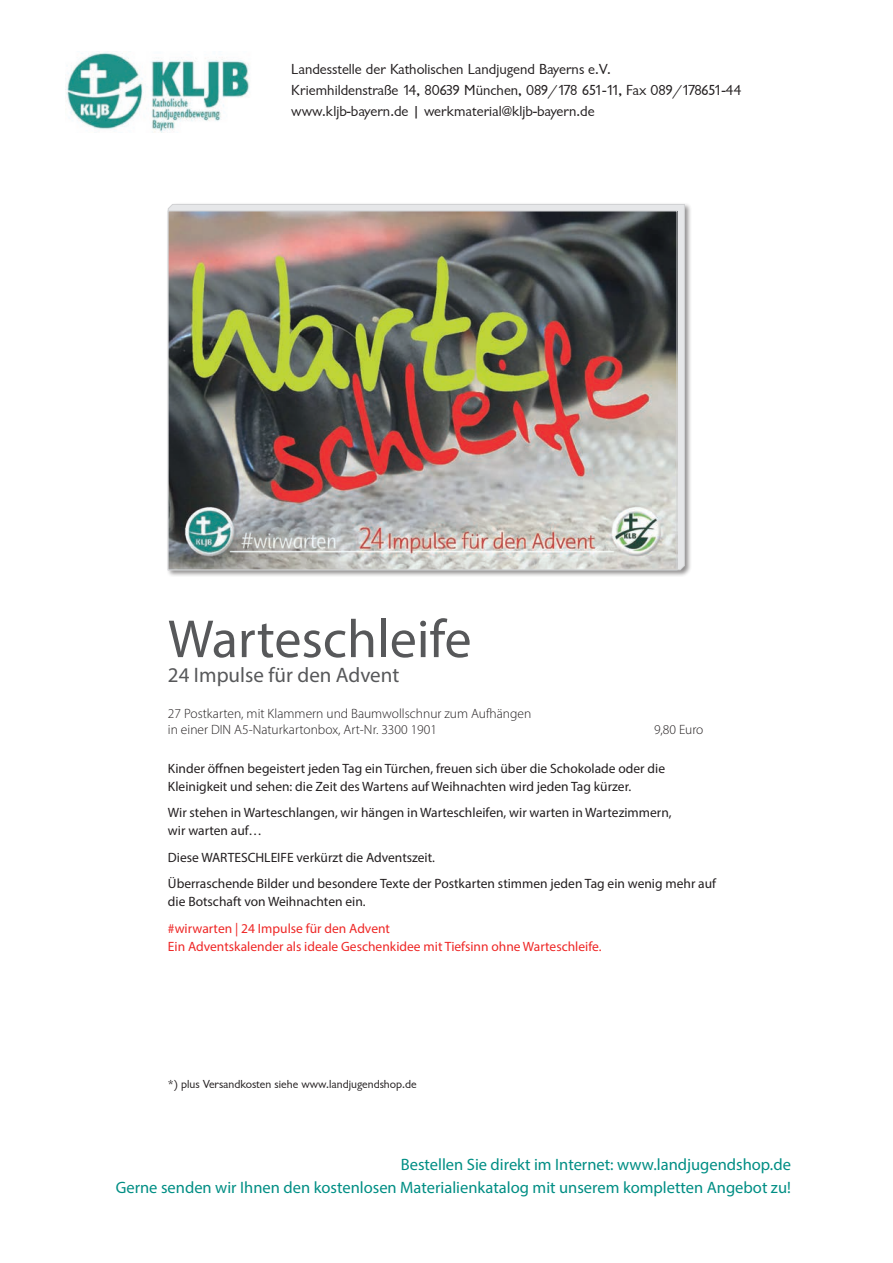
<style>
.page{position:relative;width:893px;height:1263px;background:#fff}
.page>*{position:absolute;margin:0;border:0;box-sizing:border-box;transform-origin:0 0}
.t1{font:54px "Myriad Pro";color:#57585a}
.t2{font:21px "Myriad Pro";color:#57585a}
.t3{font:16.5px/23.2px "Myriad Pro";color:#008e84;text-align:right}
.t4{font:15px/21px "Garrison Sans";color:#231f20}
.t5{font:13.5px/18px "Myriad Pro";color:#231f20}
.t6{font:300 13.5px/16.5px "Myriad Pro";color:#231f20}
.t7{font:13.5px/18px "Myriad Pro";color:#ee2726}
.t8{font:12px "Garrison Sans";color:#231f20}
</style>
<div class="page">
<img style="left:66px;top:51px;width:184px;height:81px">
<div style="left:166px;top:203px;width:526px;height:374px;background:#231f20;opacity:.5"></div>
<svg style="left:168px;top:204px;width:517px;height:366px;background:#c9c9ca"></svg>
<img style="left:170px;top:213px;width:505px;height:355px">
<p class="t4" style="left:291px;top:59px;width:452px">Landesstelle der Katholischen Landjugend Bayerns e.V.<br>Kriemhildenstraße 14, 80639 München, 089/178 651-11, Fax 089/178651-44 www.kljb-bayern.de | werkmaterial@kljb-bayern.de</p>
<h1 class="t1" style="left:168px;top:606px;width:305px">Warteschleife</h1>
<h2 class="t2" style="left:168px;top:662px;width:233px">24 Impulse für den Advent</h2>
<p class="t6" style="left:168px;top:705px;width:365px">27 Postkarten, mit Klammern und Baumwollschnur zum Aufhängen in einer DIN A5-Naturkartonbox, Art-Nr. 3300 1901</p>
<p class="t6" style="left:654px;top:721px;width:51px">9,80 Euro</p>
<p class="t5" style="left:168px;top:759px;width:499px">Kinder öffnen begeistert jeden Tag ein Türchen, freuen sich über die Schokolade oder die<br>Kleinigkeit und sehen: die Zeit des Wartens auf Weihnachten wird jeden Tag kürzer.</p>
<p class="t5" style="left:168px;top:803px;width:505px">Wir stehen in Warteschlangen, wir hängen in Warteschleifen, wir warten in Wartezimmern, wir warten auf…</p>
<p class="t5" style="left:168px;top:844px;width:550px;line-height:26.5px">Diese WARTESCHLEIFE verkürzt die Adventszeit.<br>Überraschende Bilder und besondere Texte der Postkarten stimmen jeden Tag ein wenig mehr auf</p>
<p class="t5" style="left:168px;top:892px;width:199px">die Botschaft von Weihnachten ein.</p>
<p class="t7" style="left:168px;top:919px;width:435px">#wirwarten | 24 Impulse für den Advent<br>Ein Adventskalender als ideale Geschenkidee mit Tiefsinn ohne Warteschleife.</p>
<p class="t8" style="left:168px;top:1078px;width:250px">*) plus Versandkosten siehe www.landjugendshop.de</p>
<p class="t3" style="left:116px;top:1153px;width:677px">Bestellen Sie direkt im Internet: www.landjugendshop.de<br>Gerne senden wir Ihnen den kostenlosen Materialienkatalog mit unserem kompletten Angebot zu!</p>
</div>
